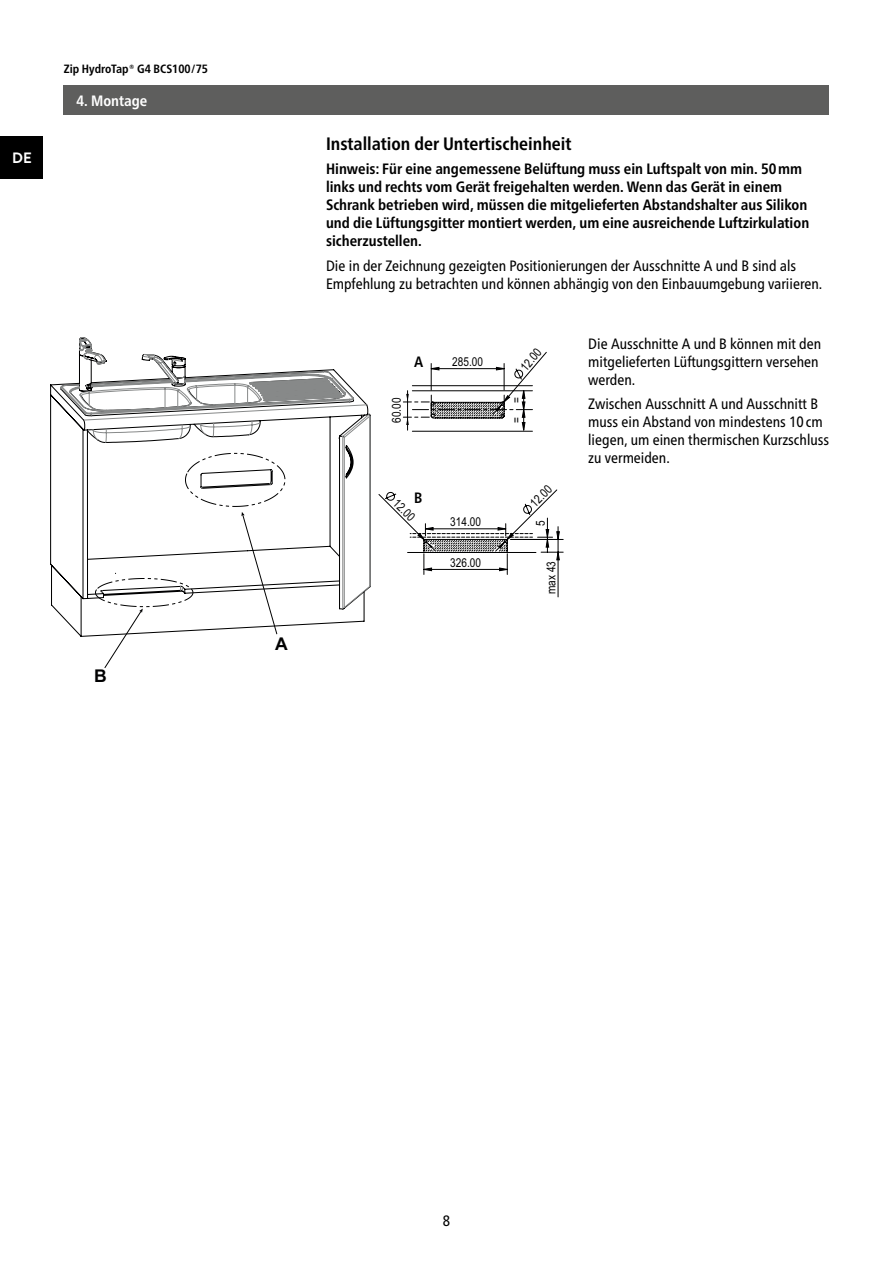
<style>
.page{position:relative;width:893px;height:1263px;background:#fff}
.page>*{position:absolute;margin:0;border:0;box-sizing:border-box;transform-origin:0 0}
.t1{font:700 condensed 18px "Frutiger Neue LTW1 G";color:#000}
.t2{font:700 17.55px "Arial";color:#000001}
.t3{font:condensed 15px/18px "Frutiger Neue LTW1 G";color:#000}
.t4{font:700 condensed 15px/18px "Frutiger Neue LTW1 G";color:#000}
.t5{font:700 condensed 15px "Frutiger Neue LTW1 G";color:#fff}
.t6{font:700 15px "Brandon Text";color:#fff}
.t7{font:12.3px "Arial Narrow";color:#000001}
.t8{font:700 condensed 12px "Frutiger Neue LTW1 G";color:#000}
</style>
<div class="page">
<div style="left:0;top:136px;width:43px;height:43px;background:#000"></div>
<svg style="left:378px;top:352px;width:185px;height:245px"></svg>
<svg style="left:50px;top:383px;width:315px;height:254px"></svg>
<svg style="left:61px;top:337px;width:310px;height:272px"></svg>
<svg style="left:403px;top:367px;width:157px;height:204px"></svg>
<svg style="left:95px;top:453px;width:190px;height:215px"></svg>
<div style="left:64px;top:85px;width:765px;height:30px;background:#5e5e5d"></div>
<p class="t6" style="left:12px;top:147px;width:21px">DE</p>
<p class="t8" style="left:64px;top:62px;width:146px">Zip HydroTap® G4 BCS100/75</p>
<p class="t5" style="left:77px;top:92px;width:72px">4. Montage</p>
<p class="t2" style="left:94px;top:664px;width:14px">B</p>
<p class="t2" style="left:275px;top:632px;width:14px">A</p>
<p class="t1" style="left:326px;top:133px;width:247px">Installation der Untertischeinheit</p>
<p class="t4" style="left:326px;top:160px;width:485px">Hinweis: Für eine angemessene Belüftung muss ein Luftspalt von min. 50mm links und rechts vom Gerät freigehalten werden. Wenn das Gerät in einem Schrank betrieben wird, müssen die mitgelieferten Abstandshalter aus Silikon und die Lüftungsgitter montiert werden, um eine ausreichende Luftzirkulation sicherzustellen.</p>
<p class="t3" style="left:326px;top:256px;width:498px">Die in der Zeichnung gezeigten Positionierungen der Ausschnitte A und B sind als<br>Empfehlung zu betrachten und können abhängig von den Einbauumgebung variieren.</p>
<p class="t7" style="left:387px;top:423px;width:27px;rotate:-90deg">60.00</p>
<p class="t4" style="left:414px;top:353px;width:11px">A</p>
<p class="t4" style="left:414px;top:489px;width:10px">B</p>
<p class="t7" style="left:402px;top:494px;width:27px;rotate:45deg">12.00</p>
<p class="t7" style="left:452px;top:352px;width:32px">285.00</p>
<p class="t7" style="left:516px;top:363px;width:27px;rotate:-49deg">12.00</p>
<p class="t7" style="left:450px;top:513px;width:32px">314.00</p>
<p class="t7" style="left:450px;top:553px;width:32px">326.00</p>
<p class="t7" style="left:508px;top:423px;width:27px;rotate:-90deg">= =</p>
<p class="t7" style="left:526px;top:498px;width:27px;rotate:-45deg">12.00</p>
<p class="t7" style="left:531px;top:526px;width:7px;rotate:-90deg">5</p>
<p class="t7" style="left:542px;top:594px;width:35px;rotate:-90deg">max 43</p>
<p class="t3" style="left:588px;top:334px;width:234px">Die Ausschnitte A und B können mit den mitgelieferten Lüftungsgittern versehen werden.</p>
<p class="t3" style="left:588px;top:395px;width:242px">Zwischen Ausschnitt A und Ausschnitt B muss ein Abstand von mindestens 10 cm liegen, um einen thermischen Kurzschluss zu vermeiden.</p>
<p class="t3" style="left:443px;top:1212px;width:9px">8</p>
</div>
